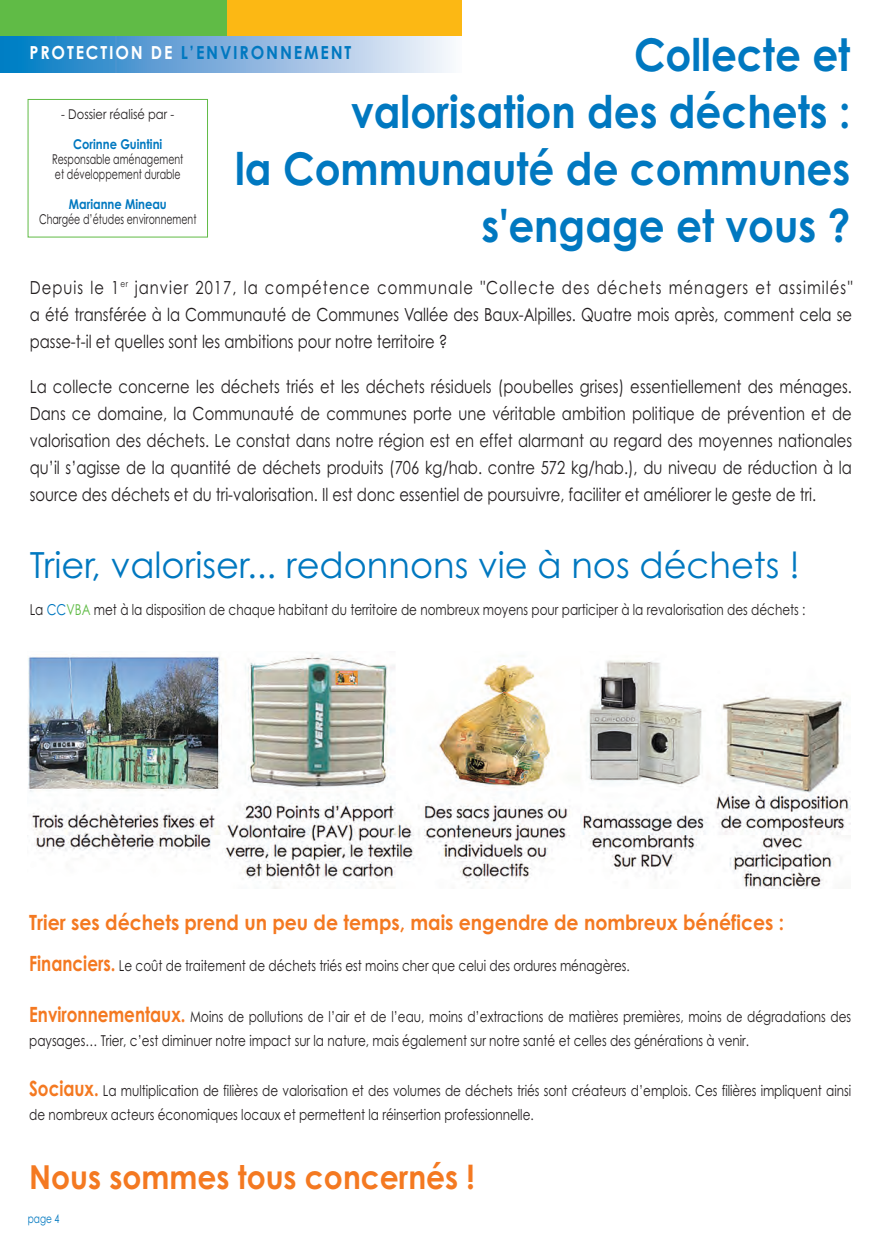
<style>
.page{position:relative;width:885px;height:1251px;background:#fff}
.page>*{position:absolute;margin:0;border:0;box-sizing:border-box;transform-origin:0 0}
.t1{font:700 45px/57px "Century Gothic";color:#0078c0;text-align:right;scale:.9 1}
.t2{font:36px "Century Gothic";color:#0078c0}
.t3{font:700 33px "Century Gothic";color:#f47921;scale:.9 1}
.t4{font:700 21px "Century Gothic";color:#f47921;scale:.9 1}
.t5{font:18px/27px "Century Gothic";color:#231f20;text-align:justify;scale:.82 1}
.t6{font:700 18px "Century Gothic";letter-spacing:.11em;color:#0078c0;scale:.9 1}
.t7{font:15px/24px "Century Gothic";color:#231f20;scale:.8 1}
.t8{font:13.5px/15px "Century Gothic";color:#231f20;scale:.7 1}
.t9{font:700 13.5px "Century Gothic";color:#0078c0;scale:.85 1}
.t10{font:13.5px "Century Gothic";color:#231f20;scale:.85 1}
.t11{font:12px "Century Gothic";color:#0078c0;scale:.75 1}
.s1{color:#fff}
.s2{font-style:italic}
.s3{color:#0078c0}
.s4{color:#60bb46}
.s5{font-weight:700;font-size:21px;color:#f47921}
</style>
<div class="page">
<img style="left:28px;top:653px;width:822px;height:235px">
<div style="left:208px;top:0;width:254px;height:69px;background:#fcb814"></div>
<div style="left:0;top:0;width:227px;height:72px;background:#60bb46"></div>
<div style="left:0;top:36px;width:462px;height:36px;background:linear-gradient(to right,#0275c1,#fdf2fa)"></div>
<div style="left:28px;top:99px;width:180px;height:138px;border:1px solid #60bb46"></div>
<h1 class="t1" style="left:235px;top:27px;width:685px">Collecte et<br>valorisation des déchets :<br>la Communauté de communes s'engage et vous ?</h1>
<p class="t6" style="left:29px;top:42px;width:359px"><span class="s1">PROTECTION DE</span> L’ENVIRONNEMENT</p>
<p class="t10" style="left:61px;top:107px;width:134px">- dossier réalisé par -</p>
<p class="t9" style="left:73px;top:137px;width:106px">Corinne Guintini</p>
<p class="t8" style="left:52px;top:152px;width:189px">responsable aménagement et développement durable</p>
<p class="t9" style="left:69px;top:197px;width:117px">Marianne Mineau</p>
<p class="t8" style="left:39px;top:212px;width:227px">chargée d’études environnement</p>
<p class="t5" style="left:30px;top:274px;width:1004px">depuis le 1<sup>er</sup> janvier 2017, la compétence communale <span class="s2">"</span>collecte des déchets ménagers et assimilés<span class="s2">" </span>a été transférée à la communauté de communes vallée des baux-alpilles. Quatre mois après, comment cela se passe-t-il et quelles sont les ambitions pour notre territoire ?</p>
<p class="t5" style="left:30px;top:373px;width:1004px">La collecte concerne les déchets triés et les déchets résiduels (poubelles grises) essentiellement des ménages. dans ce domaine, la communauté de communes porte une véritable ambition politique de prévention et de valorisation des déchets. Le constat dans notre région est en effet alarmant au regard des moyennes nationales qu’il s’agisse de la quantité de déchets produits (706 kg/hab. contre 572 kg/hab.), du niveau de réduction à la source des déchets et du tri-valorisation. il est donc essentiel de poursuivre, faciliter et améliorer le geste de tri.</p>
<h2 class="t2" style="left:30px;top:545px;width:771px">trier, valoriser... redonnons vie à nos déchets !</h2>
<p class="t7" style="left:30px;top:598px;width:971px">La <span class="s3">cc</span><span class="s4">vba</span> met à la disposition de chaque habitant du territoire de nombreux moyens pour participer à la revalorisation des déchets :</p>
<p class="t4" style="left:29px;top:910px;width:840px">Trier ses déchets prend un peu de temps, mais engendre de nombreux bénéfices :</p>
<p class="t7" style="left:29px;top:953px;width:752px"><span class="s5">Financiers.</span> Le coût de traitement de déchets triés est moins cher que celui des ordures ménagères.</p>
<p class="t7" style="left:29px;top:1004px;width:1028px"><span class="s5">Environnementaux.</span> moins de pollutions de l’air et de l’eau, moins d’extractions de matières premières, moins de dégradations des paysages… trier, c’est diminuer notre impact sur la nature, mais également sur notre santé et celles des générations à venir.</p>
<p class="t7" style="left:29px;top:1078px;width:1028px"><span class="s5">Sociaux.</span> La multiplication de filières de valorisation et des volumes de déchets triés sont créateurs d’emplois. ces filières impliquent ainsi de nombreux acteurs économiques locaux et permettent la réinsertion professionnelle.</p>
<h3 class="t3" style="left:29px;top:1158px;width:497px">Nous sommes tous concernés !</h3>
<p class="t11" style="left:28px;top:1212px;width:44px">page 4</p>
</div>
